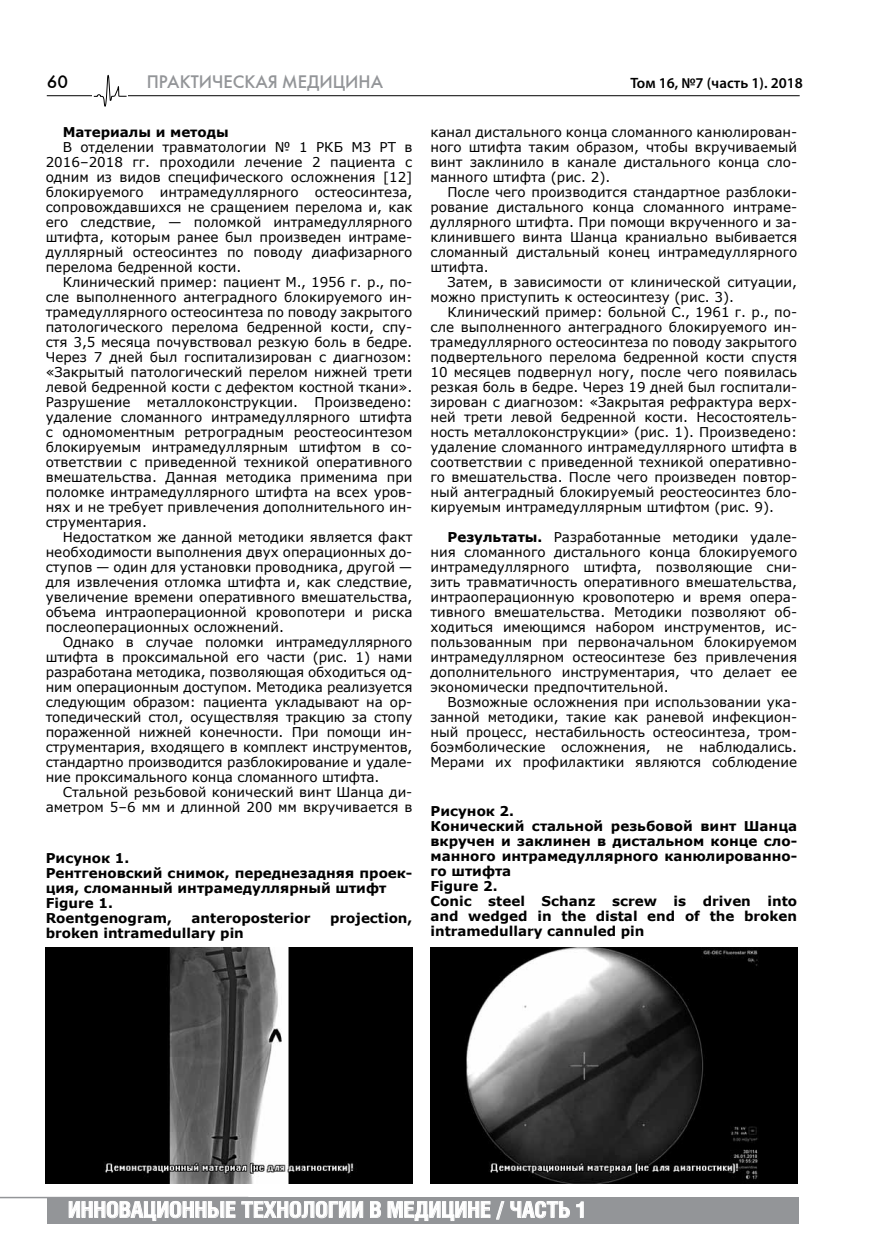
<style>
.page{position:relative;width:872px;height:1255px;background:#fff}
.page>*{position:absolute;margin:0;border:0;box-sizing:border-box;transform-origin:0 0}
.t1{font:700 21.75px "Helios Cond";color:#fff;scale:1.05 1}
.t2{font:18px "Futuris C";color:#939598}
.t3{font:18px "Futuris C";color:#000}
.t4{font:600 15px "Myriad Pro";color:#000}
.t5{font:13.5px/15px "Verdana";color:#000;text-align:justify}
.t6{font:700 13.5px/15px "Verdana";color:#000}
.s1{font-weight:700}
</style>
<div class="page">
<div style="left:47px;top:1196px;width:751px;height:27px;background:#939598"></div>
<svg style="left:68px;top:1201px;width:295px;height:20px"></svg>
<svg style="left:370px;top:1201px;width:11px;height:17px"></svg>
<svg style="left:387px;top:1196px;width:183px;height:25px"></svg>
<svg style="left:576px;top:1201px;width:8px;height:17px"></svg>
<hr style="left:0;top:1196px;width:248px;height:2px;background:#939598">
<hr style="left:47px;top:95px;width:752px;height:1px;background:#000">
<div style="left:93px;top:74px;width:35px;height:33px;background:#fff"></div>
<svg style="left:93px;top:74px;width:34px;height:33px"></svg>
<img style="left:430px;top:947px;width:367px;height:236px">
<img style="left:46px;top:947px;width:366px;height:236px">
<h2 class="t3" style="left:47px;top:71px;width:23px">60</h2>
<h2 class="t2" style="left:147px;top:71px;width:238px">ПРАКТИЧЕСКАЯ МЕДИЦИНА</h2>
<p class="t4" style="left:630px;top:73px;width:174px">Том 16, №7 (часть 1). 2018</p>
<p class="t6" style="left:63px;top:124px;width:167px">Материалы и методы</p>
<p class="t5" style="left:46px;top:139px;width:368px;text-indent:17px">В отделении травматологии № 1 РКБ МЗ РТ в 2016–2018 гг. проходили лечение 2 пациента с одним из видов специфического осложнения [12] блокируемого интрамедуллярного остеосинтеза, сопровождавшихся не сращением перелома и, как его следствие, — поломкой интрамедуллярного штифта, которым ранее был произведен интраме&shy;дуллярный остеосинтез по поводу диафизарного перелома бедренной кости.</p>
<p class="t5" style="left:46px;top:274px;width:368px;text-indent:17px">Клинический пример: пациент М., 1956 г. р., по&shy;сле выполненного антеградного блокируемого ин&shy;трамедуллярного остеосинтеза по поводу закрытого патологического перелома бедренной кости, спу&shy;стя 3,5 месяца почувствовал резкую боль в бедре.<br>Через 7 дней был госпитализирован с диагнозом: «Закрытый патологический перелом нижней трети левой бедренной кости с дефектом костной ткани».<br>Разрушение металлоконструкции. Произведено: удаление сломанного интрамедуллярного штифта с одномоментным ретроградным реостеосинтезом блокируемым интрамедуллярным штифтом в со&shy;ответствии с приведенной техникой оперативного вмешательства. Данная методика применима при поломке интрамедуллярного штифта на всех уров&shy;нях и не требует привлечения дополнительного ин&shy;струментария.</p>
<p class="t5" style="left:46px;top:529px;width:368px;text-indent:17px">Недостатком же данной методики является факт необходимости выполнения двух операционных до&shy;ступов — один для установки проводника, другой — для извлечения отломка штифта и, как следствие, увеличение времени оперативного вмешательства, объема интраоперационной кровопотери и риска послеоперационных осложнений.</p>
<p class="t5" style="left:46px;top:634px;width:368px;text-indent:17px">Однако в случае поломки интрамедуллярного штифта в проксимальной его части (рис. 1) нами разработана методика, позволяющая обходиться од&shy;ним операционным доступом. Методика реализуется следующим образом: пациента укладывают на ор&shy;топедический стол, осуществляя тракцию за стопу пораженной нижней конечности. При помощи ин&shy;струментария, входящего в комплект инструментов, стандартно производится разблокирование и удале&shy;ние проксимального конца сломанного штифта.</p>
<p class="t5" style="left:46px;top:784px;width:368px;text-align:right">Стальной резьбовой конический винт Шанца ди&shy;аметром 5–6 мм и длинной 200 мм вкручивается в</p>
<p class="t6" style="left:46px;top:850px;width:368px">Рисунок 1.<br>Рентгеновский снимок, переднезадняя проек&shy;ция, сломанный интрамедуллярный штифт<br>Figure 1.<br>Roentgenogram,</p>
<p class="t5" style="left:430px;top:124px;width:368px">канал дистального конца сломанного канюлирован&shy;ного штифта таким образом, чтобы вкручиваемый винт заклинило в канале дистального конца сло&shy;манного штифта (рис. 2).</p>
<p class="t5" style="left:430px;top:184px;width:368px;text-indent:17px">После чего производится стандартное разблоки&shy;рование дистального конца сломанного интраме&shy;дуллярного штифта. При помощи вкрученного и за&shy;клинившего винта Шанца краниально выбивается сломанный дистальный конец интрамедуллярного штифта.</p>
<p class="t5" style="left:430px;top:274px;width:368px;text-indent:17px">Затем, в зависимости от клинической ситуации, можно приступить к остеосинтезу (рис. 3).</p>
<p class="t5" style="left:430px;top:304px;width:368px;text-indent:17px">Клинический пример: больной С., 1961 г. р., по&shy;сле выполненного антеградного блокируемого ин&shy;трамедуллярного остеосинтеза по поводу закрытого подвертельного перелома бедренной кости спустя 10 месяцев подвернул ногу, после чего появилась резкая боль в бедре. Через 19 дней был госпитали&shy;зирован с диагнозом: «Закрытая рефрактура верх&shy;ней трети левой бедренной кости. Несостоятель&shy;ность металлоконструкции» (рис. 1). Произведено: удаление сломанного интрамедуллярного штифта в соответствии с приведенной техникой оперативно&shy;го вмешательства. После чего произведен повтор&shy;ный антеградный блокируемый реостеосинтез бло&shy;кируемым интрамедуллярным штифтом (рис. 9).</p>
<p class="t5" style="left:430px;top:529px;width:368px;text-indent:17px"><span class="s1">Результаты.</span> Разработанные методики удале&shy;ния сломанного дистального конца блокируемого интрамедуллярного штифта, позволяющие сни&shy;зить травматичность оперативного вмешательства, интраоперационную кровопотерю и время опера&shy;тивного вмешательства. Методики позволяют об&shy;ходиться имеющимся набором инструментов, ис&shy;пользованным при первоначальном блокируемом интрамедуллярном остеосинтезе без привлечения дополнительного инструментария, что делает ее экономически предпочтительной.</p>
<p class="t5" style="left:430px;top:694px;width:368px;text-indent:17px">Возможные осложнения при использовании ука&shy;занной методики, такие как раневой инфекцион&shy;ный процесс, нестабильность остеосинтеза, тром&shy;боэмболические осложнения, не наблюдались.<br>Мерами их профилактики являются соблюдение</p>
<p class="t6" style="left:430px;top:803px;width:368px">Рисунок 2.<br>Конический стальной резьбовой винт Шанца вкручен и заклинен в дистальном конце сло&shy;манного интрамедуллярного канюлированно&shy;го штифта<br>Figure 2.<br>Conic steel Schanz screw is driven into and wedged in the distal end of the broken intramedullary cannuled pin</p>
<p class="t6" style="left:192px;top:910px;width:120px">anteroposterior</p>
<p class="t6" style="left:330px;top:910px;width:84px">projection,</p>
<p class="t6" style="left:46px;top:925px;width:200px">broken intramedullary pin</p>
<h1 class="t1" style="left:68px;top:1196px;width:495px">ИННОВАЦИОННЫЕ ТЕХНОЛОГИИ В МЕДИЦИНЕ / часть 1</h1>
</div>
